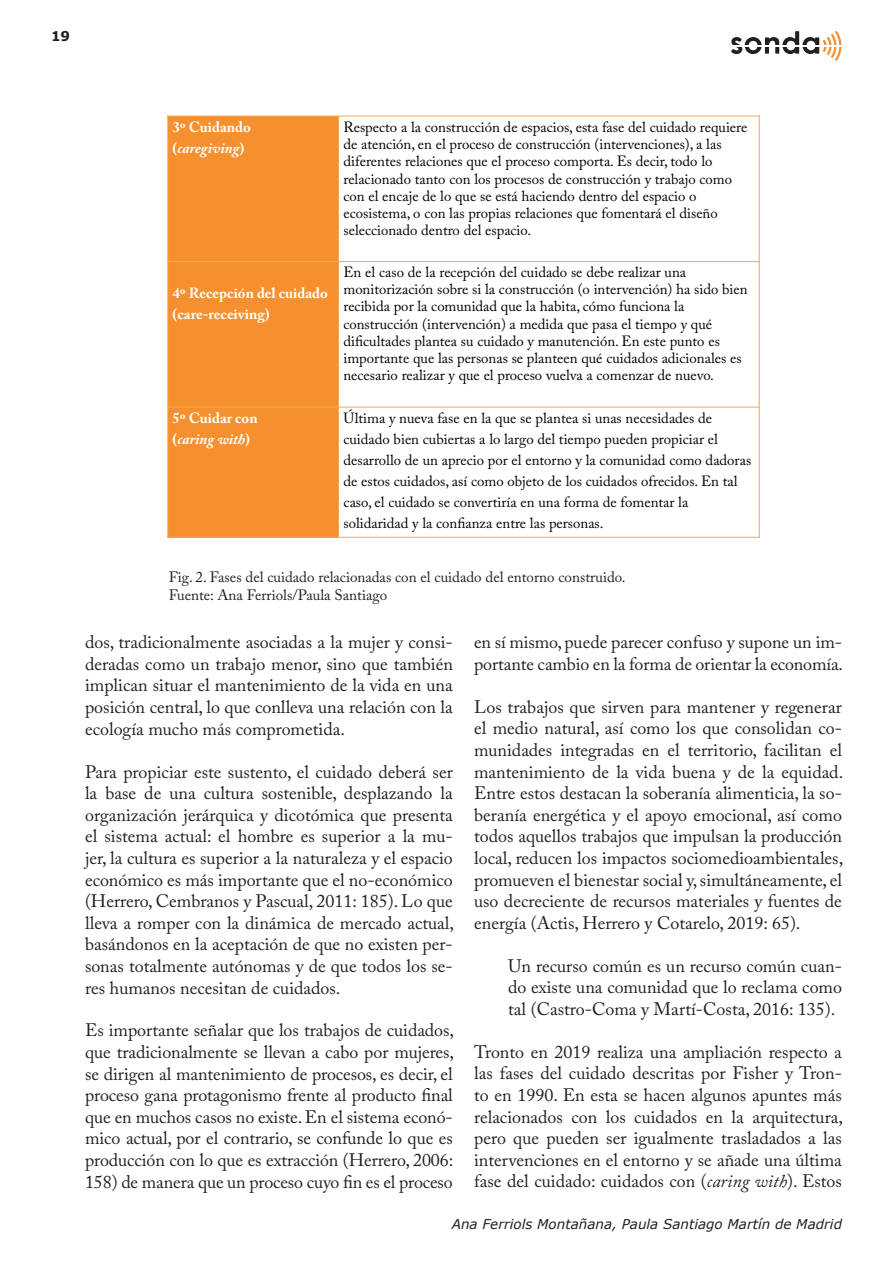
<style>
.page{position:relative;width:893px;height:1263px;background:#fff}
.page>*{position:absolute;margin:0;border:0;box-sizing:border-box;transform-origin:0 0}
.t1{font:18px/21.6px "Adobe Caslon Pro";color:#231f20;text-align:justify}
.t2{font:15px/18px "Adobe Caslon Pro";color:#231f20}
.t3{font:14.7px/17.2px "Adobe Caslon Pro";color:#000001}
.t4{font:700 14.7px/20.9px "Adobe Caslon Pro";color:#fff}
.t5{font:italic 13.5px "Verdana";color:#231f20}
.t6{font:700 13.5px "Verdana";color:#231f20}
.s1{font-style:italic}
</style>
<div class="page">
<svg style="left:731px;top:31px;width:111px;height:30px"></svg>
<hr style="left:732px;top:45px;width:110px;height:2px;background:#fff">
<div style="left:168px;top:116px;width:171px;height:146px;background:#f6902e"></div>
<div style="left:168px;top:262px;width:171px;height:145px;background:#f6902e"></div>
<div style="left:168px;top:407px;width:171px;height:130px;background:#f6902e"></div>
<hr style="left:338px;top:115px;width:1px;height:147px;background:#f9a650">
<hr style="left:338px;top:262px;width:1px;height:145px;background:#f9a650">
<hr style="left:338px;top:407px;width:1px;height:131px;background:#f9a650">
<hr style="left:167px;top:261px;width:172px;height:1px;background:#f9a650">
<hr style="left:339px;top:261px;width:421px;height:1px;background:#f9a650">
<hr style="left:167px;top:407px;width:172px;height:1px;background:#f9a650">
<hr style="left:339px;top:407px;width:421px;height:1px;background:#f9a650">
<hr style="left:167px;top:115px;width:1px;height:147px;background:#f9a650">
<hr style="left:167px;top:262px;width:1px;height:145px;background:#f9a650">
<hr style="left:167px;top:407px;width:1px;height:131px;background:#f9a650">
<hr style="left:759px;top:115px;width:1px;height:147px;background:#f9a650">
<hr style="left:759px;top:262px;width:1px;height:145px;background:#f9a650">
<hr style="left:759px;top:407px;width:1px;height:131px;background:#f9a650">
<hr style="left:167px;top:116px;width:172px;height:1px;background:#f9a650">
<hr style="left:339px;top:116px;width:421px;height:1px;background:#f9a650">
<hr style="left:167px;top:537px;width:172px;height:1px;background:#f9a650">
<hr style="left:339px;top:537px;width:421px;height:1px;background:#f9a650">
<p class="t6" style="left:51px;top:28px;width:21px">19</p>
<p class="t4" style="left:173px;top:116px;width:80px">3º Cuidando (<span class="s1">caregiving</span>)</p>
<p class="t3" style="left:343px;top:118px;width:405px">Respecto a la construcción de espacios, esta fase del cuidado requiere de atención, en el proceso de construcción (intervenciones), a las diferentes relaciones que el proceso comporta. Es decir, todo lo relacionado tanto con los procesos de construcción y trabajo como con el encaje de lo que se está haciendo dentro del espacio o ecosistema, o con las propias relaciones que fomentará el diseño seleccionado dentro del espacio.</p>
<p class="t4" style="left:173px;top:282px;width:157px">4º Recepción del cuidado (care-receiving)</p>
<p class="t3" style="left:343px;top:263px;width:406px">En el caso de la recepción del cuidado se debe realizar una monitorización sobre si la construcción (o intervención) ha sido bien recibida por la comunidad que la habita, cómo funciona la construcción (intervención) a medida que pasa el tiempo y qué dificultades plantea su cuidado y manutención. En este punto es importante que las personas se planteen qué cuidados adicionales es necesario realizar y que el proceso vuelva a comenzar de nuevo.</p>
<p class="t4" style="left:173px;top:408px;width:87px">5º Cuidar con (<span class="s1">caring with</span>)</p>
<p class="t3" style="left:343px;top:408px;width:409px;line-height:20.9px">Última y nueva fase en la que se plantea si unas necesidades de cuidado bien cubiertas a lo largo del tiempo pueden propiciar el desarrollo de un aprecio por el entorno y la comunidad como dadoras de estos cuidados, así como objeto de los cuidados ofrecidos. En tal caso, el cuidado se convertiría en una forma de fomentar la solidaridad y la confianza entre las personas.</p>
<p class="t2" style="left:169px;top:568px;width:458px">Fig. 2. Fases del cuidado relacionadas con el cuidado del entorno construido.<br>Fuente: Ana Ferriols/Paula Santiago</p>
<p class="t1" style="left:85px;top:631px;width:369px">dos, tradicionalmente asociadas a la mujer y consi&shy;deradas como un trabajo menor, sino que también implican situar el mantenimiento de la vida en una posición central, lo que conlleva una relación con la ecología mucho más comprometida.</p>
<p class="t1" style="left:85px;top:760px;width:371px">Para propiciar este sustento, el cuidado deberá ser la base de una cultura sostenible, desplazando la organización jerárquica y dicotómica que presenta el sistema actual: el hombre es superior a la mu&shy;jer, la cultura es superior a la naturaleza y el espacio económico es más importante que el no-económico (Herrero, Cembranos y Pascual, 2011: 185). Lo que lleva a romper con la dinámica de mercado actual, basándonos en la aceptación de que no existen per&shy;sonas totalmente autónomas y de que todos los se&shy;res humanos necesitan de cuidados.</p>
<p class="t1" style="left:85px;top:1019px;width:371px">Es importante señalar que los trabajos de cuidados, que tradicionalmente se llevan a cabo por mujeres, se dirigen al mantenimiento de procesos, es decir, el proceso gana protagonismo frente al producto final que en muchos casos no existe. En el sistema econó&shy;mico actual, por el contrario, se confunde lo que es producción con lo que es extracción (Herrero, 2006:<br>158) de manera que un proceso cuyo fin es el proceso</p>
<p class="t1" style="left:474px;top:631px;width:371px">en sí mismo, puede parecer confuso y supone un im&shy;portante cambio en la forma de orientar la economía.</p>
<p class="t1" style="left:474px;top:696px;width:371px">Los trabajos que sirven para mantener y regenerar el medio natural, así como los que consolidan co&shy;munidades integradas en el territorio, facilitan el mantenimiento de la vida buena y de la equidad.<br>Entre estos destacan la soberanía alimenticia, la so&shy;beranía energética y el apoyo emocional, así como todos aquellos trabajos que impulsan la producción local, reducen los impactos sociomedioambientales, promueven el bienestar social y, simultáneamente, el uso decreciente de recursos materiales y fuentes de energía (Actis, Herrero y Cotarelo, 2019: 65).</p>
<p class="t1" style="left:508px;top:954px;width:335px">Un recurso común es un recurso común cuan&shy;do existe una comunidad que lo reclama como tal (Castro-Coma y Martí-Costa, 2016: 135).</p>
<p class="t1" style="left:474px;top:1041px;width:371px">Tronto en 2019 realiza una ampliación respecto a las fases del cuidado descritas por Fisher y Tron&shy;to en 1990. En esta se hacen algunos apuntes más relacionados con los cuidados en la arquitectura, pero que pueden ser igualmente trasladados a las intervenciones en el entorno y se añade una última fase del cuidado: cuidados con (<span class="s1">caring with</span>). Estos</p>
<p class="t5" style="left:452px;top:1216px;width:392px">Ana Ferriols Montañana, Paula Santiago Martín de Madrid</p>
</div>
